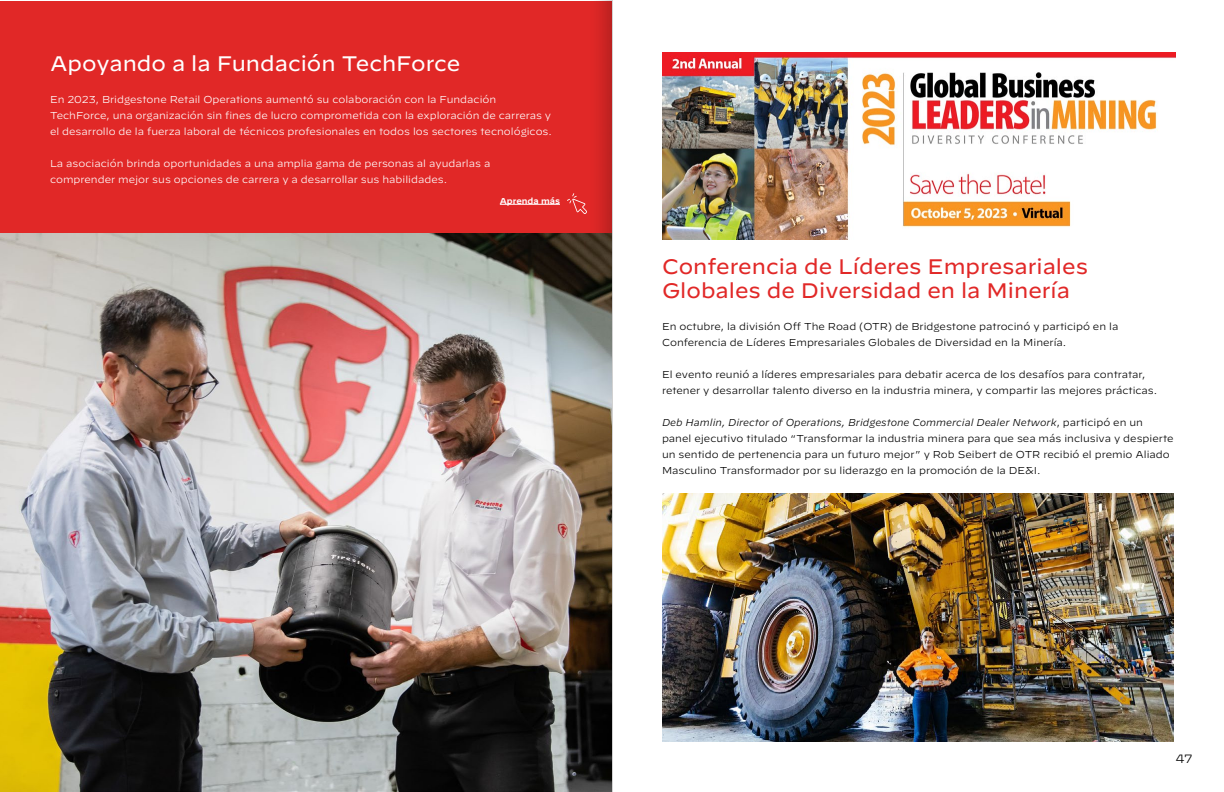
<style>
.page{position:relative;width:1224px;height:792px;background:#fff}
.page>*{position:absolute;margin:0;border:0;box-sizing:border-box;transform-origin:0 0}
.t1{font:21px/24px "Decimal";color:#e12827}
.t2{font:21px "Decimal";color:#fff}
.t3{font:300 12px "Decimal";color:#000}
.t4{font:300 10px/16px "Decimal";color:#000}
.t5{font:300 10px/16px "Decimal";color:#fff}
.t6{font:600 8.5px "Decimal";color:#fff}
.s1{font-style:italic}
</style>
<div class="page">
<div style="left:0;top:0;width:612px;height:792px;background:#e12827"></div>
<img style="left:1px;top:234px;width:611px;height:558px">
<img style="left:662px;top:52px;width:514px;height:187px">
<img style="left:662px;top:494px;width:512px;height:248px">
<h1 class="t2" style="left:50px;top:52px;width:412px">Apoyando a la Fundación TechForce</h1>
<p class="t5" style="left:50px;top:92px;width:504px">En 2023, Bridgestone Retail Operations aumentó su colaboración con la Fundación<br>TechForce, una organización sin fines de lucro comprometida con la exploración de carreras y el desarrollo de la fuerza laboral de técnicos profesionales en todos los sectores tecnológicos.</p>
<p class="t5" style="left:50px;top:156px;width:442px">La asociación brinda oportunidades a una amplia gama de personas al ayudarlas a comprender mejor sus opciones de carrera y a desarrollar sus habilidades.</p>
<p class="t6" style="left:500px;top:193px;width:62px">Aprenda más</p>
<h1 class="t1" style="left:662px;top:255px;width:427px">Conferencia de Líderes Empresariales<br>Globales de Diversidad en la Minería</h1>
<p class="t4" style="left:662px;top:318px;width:458px">En octubre, la división Off The Road (OTR) de Bridgestone patrocinó y participó en la<br>Conferencia de Líderes Empresariales Globales de Diversidad en la Minería.</p>
<p class="t4" style="left:662px;top:366px;width:497px">El evento reunió a líderes empresariales para debatir acerca de los desafíos para contratar, retener y desarrollar talento diverso en la industria minera, y compartir las mejores prácticas.</p>
<p class="t4" style="left:662px;top:414px;width:513px"><span class="s1">Deb Hamlin, Director of Operations, Bridgestone Commercial Dealer Network</span>, participó en un panel ejecutivo titulado “Transformar la industria minera para que sea más inclusiva y despierte un sentido de pertenencia para un futuro mejor” y Rob Seibert de OTR recibió el premio Aliado Masculino Transformador por su liderazgo en la promoción de la DE&amp;I.</p>
<p class="t3" style="left:1176px;top:751px;width:18px">47</p>
</div>
